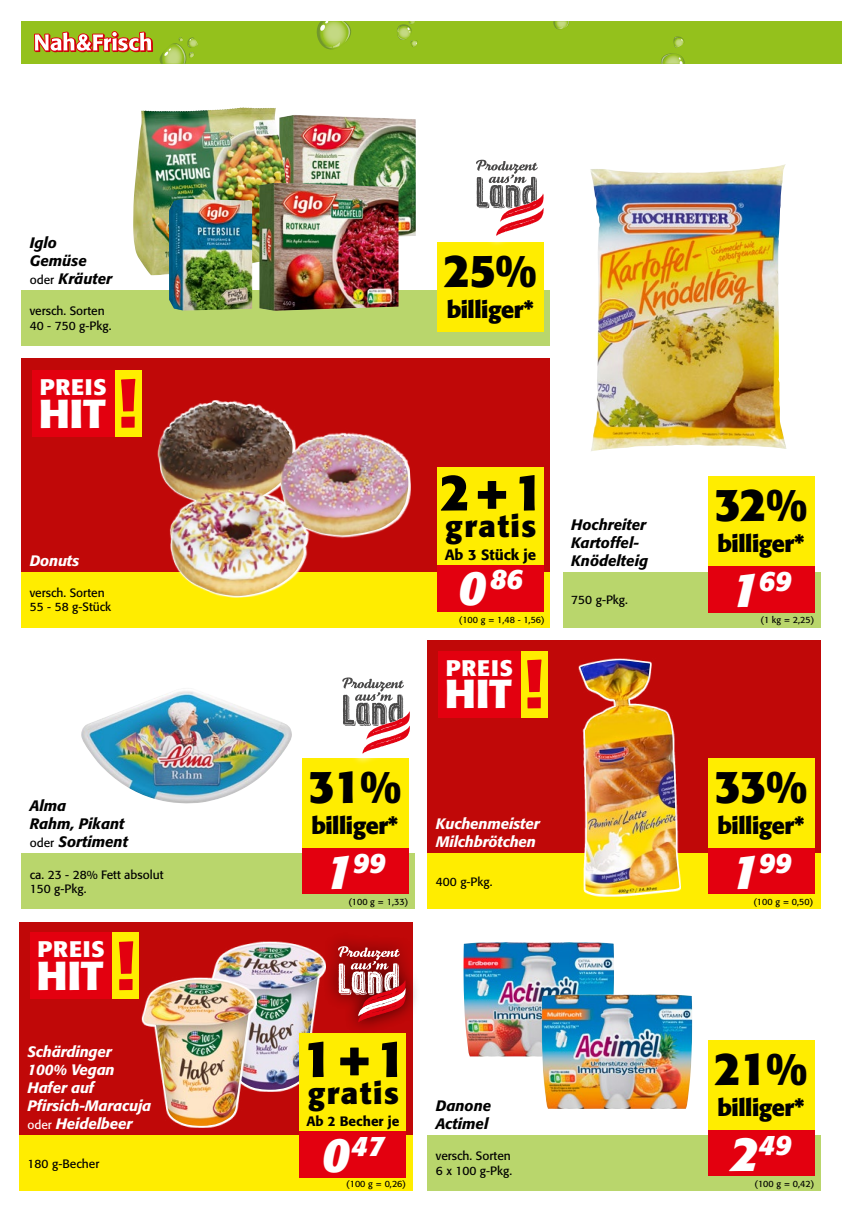
<style>
.page{position:relative;width:842px;height:1212px;background:#fff}
.page>*{position:absolute;margin:0;border:0;box-sizing:border-box;transform-origin:0 0}
.t1{font:700 51px "Formata";color:#000}
.t2{font:700 45.75px "Formata";letter-spacing:-.02em;color:#000}
.t3{font:700 40.05px "Formata";letter-spacing:-.01em;color:#fff;scale:1.04 1}
.t4{font:700 30px "Formata";letter-spacing:.055em;color:#000}
.t5{font:italic 700 28.05px "Formata";color:#fff}
.t6{font:700 23.25px "Formata";letter-spacing:-.02em;color:#000}
.t7{font:700 22.35px "Formata";letter-spacing:.03em;color:#fff;scale:1.04 1}
.t8{font:italic 500 15px/18px "Formata";color:#000}
.t9{font:italic 500 15px/18px "Formata";letter-spacing:-.01em;color:#fff}
.t10{font:500 14.7px "Formata";color:#000}
.t11{font:500 13.5px "Formata";color:#000}
.t12{font:12px/14.4px "Formata";color:#000}
.t13{font:9px "Formata";color:#000}
.s1{font-weight:400;font-style:normal;font-size:12px}
.s2{font-size:48px}
</style>
<div class="page">
<div style="left:21px;top:21px;width:821px;height:43px;background:#94c11c"></div>
<svg style="left:159px;top:37px;width:39px;height:27px"></svg>
<svg style="left:553px;top:21px;width:16px;height:9px"></svg>
<svg style="left:397px;top:21px;width:21px;height:26px"></svg>
<svg style="left:661px;top:36px;width:24px;height:28px"></svg>
<svg style="left:316px;top:21px;width:35px;height:29px"></svg>
<svg style="left:34px;top:32px;width:119px;height:20px"></svg>
<img style="left:279px;top:115px;width:137px;height:125px">
<img style="left:463px;top:942px;width:151px;height:115px">
<img style="left:542px;top:994px;width:150px;height:115px">
<div style="left:21px;top:290px;width:529px;height:55px;background:#b9d66c"></div>
<div style="left:563px;top:572px;width:258px;height:55px;background:#b9d66c"></div>
<div style="left:427px;top:1135px;width:394px;height:56px;background:#b9d66c"></div>
<div style="left:708px;top:566px;width:106px;height:46px;background:#e3000f"></div>
<div style="left:708px;top:476px;width:106px;height:90px;background:#ffed00"></div>
<div style="left:708px;top:1129px;width:106px;height:47px;background:#e3000f"></div>
<div style="left:708px;top:1040px;width:106px;height:89px;background:#ffed00"></div>
<div style="left:21px;top:358px;width:529px;height:269px;background:#c00808"></div>
<div style="left:21px;top:572px;width:529px;height:55px;background:#ffed00"></div>
<div style="left:32px;top:370px;width:83px;height:67px;background:#e3000f"></div>
<div style="left:115px;top:370px;width:26px;height:67px;background:#ffed00"></div>
<svg style="left:121px;top:379px;width:14px;height:49px"></svg>
<div style="left:437px;top:565px;width:107px;height:46px;background:#e3000f"></div>
<div style="left:437px;top:467px;width:107px;height:98px;background:#ffed00"></div>
<img style="left:158px;top:402px;width:251px;height:194px">
<img style="left:133px;top:107px;width:109px;height:168px">
<img style="left:259px;top:183px;width:139px;height:128px">
<div style="left:437px;top:242px;width:107px;height:90px;background:#ffed00"></div>
<div style="left:464px;top:148px;width:92px;height:100px;background:#fff"></div>
<svg style="left:476px;top:160px;width:68px;height:76px"></svg>
<img style="left:590px;top:164px;width:196px;height:287px">
<div style="left:427px;top:640px;width:394px;height:269px;background:#c00808"></div>
<div style="left:427px;top:854px;width:394px;height:55px;background:#ffed00"></div>
<div style="left:438px;top:651px;width:83px;height:66px;background:#e3000f"></div>
<div style="left:521px;top:651px;width:26px;height:66px;background:#ffed00"></div>
<svg style="left:527px;top:659px;width:14px;height:49px"></svg>
<div style="left:708px;top:847px;width:106px;height:47px;background:#e3000f"></div>
<div style="left:708px;top:758px;width:106px;height:89px;background:#ffed00"></div>
<svg style="left:578px;top:658px;width:103px;height:238px"></svg>
<img style="left:580px;top:660px;width:99px;height:235px">
<div style="left:19px;top:922px;width:393px;height:269px;background:#c00808"></div>
<div style="left:19px;top:1135px;width:393px;height:56px;background:#ffed00"></div>
<div style="left:30px;top:932px;width:83px;height:67px;background:#e3000f"></div>
<div style="left:113px;top:932px;width:26px;height:67px;background:#ffed00"></div>
<svg style="left:119px;top:941px;width:14px;height:49px"></svg>
<img style="left:212px;top:943px;width:111px;height:147px">
<div style="left:300px;top:1131px;width:106px;height:47px;background:#e3000f"></div>
<div style="left:300px;top:1033px;width:106px;height:98px;background:#ffed00"></div>
<svg style="left:141px;top:977px;width:116px;height:151px"></svg>
<img style="left:143px;top:979px;width:112px;height:147px">
<img style="left:81px;top:691px;width:211px;height:113px">
<div style="left:21px;top:854px;width:394px;height:55px;background:#b9d66c"></div>
<div style="left:302px;top:847px;width:106px;height:47px;background:#e3000f"></div>
<div style="left:302px;top:758px;width:106px;height:89px;background:#ffed00"></div>
<div style="left:330px;top:665px;width:92px;height:100px;background:#fff"></div>
<svg style="left:342px;top:677px;width:68px;height:77px"></svg>
<img style="left:169px;top:199px;width:83px;height:112px">
<div style="left:323px;top:931px;width:98px;height:104px;background:#000;opacity:.7"></div>
<svg style="left:338px;top:946px;width:68px;height:76px"></svg>
<p class="t8" style="left:30px;top:233px;width:84px">Iglo<br>Gemüse <span class="s1">oder</span> Kräuter</p>
<p class="t12" style="left:30px;top:304px;width:83px">versch. Sorten<br>40 - 750 g-Pkg.</p>
<h3 class="t7" style="left:40px;top:373px;width:66px">PREIS</h3>
<h3 class="t3" style="left:39px;top:388px;width:66px">HIT</h3>
<p class="t9" style="left:30px;top:551px;width:51px">Donuts</p>
<p class="t12" style="left:30px;top:585px;width:83px">versch. Sorten<br>55 - 58 g-Stück</p>
<p class="t8" style="left:30px;top:797px;width:38px">Alma</p>
<p class="t8" style="left:30px;top:815px;width:100px">Rahm, Pikant <span class="s1">oder</span> Sortiment</p>
<p class="t12" style="left:30px;top:867px;width:135px">ca. 23 - 28% Fett absolut<br>150 g-Pkg.</p>
<h3 class="t7" style="left:38px;top:935px;width:66px">PREIS</h3>
<h3 class="t3" style="left:37px;top:951px;width:66px">HIT</h3>
<p class="t9" style="left:28px;top:1043px;width:125px">Schärdinger<br>100% Vegan<br>Hafer auf<br>Pfirsich-Maracuja <span class="s1">oder</span> Heidelbeer</p>
<p class="t12" style="left:28px;top:1156px;width:73px">180 g-Becher</p>
<h2 class="t2" style="left:444px;top:242px;width:95px">25%</h2>
<h3 class="t6" style="left:447px;top:295px;width:89px">billiger*</h3>
<h1 class="t1" style="left:440px;top:460px;width:105px">2+1</h1>
<h3 class="t4" style="left:445px;top:508px;width:93px">gratis</h3>
<p class="t10" style="left:445px;top:545px;width:93px">Ab 3 Stück je</p>
<h3 class="t5" style="left:458px;top:562px;width:66px"><span class="s2">0</span>86</h3>
<p class="t8" style="left:571px;top:515px;width:78px">Hochreiter<br>Kartoffel-<br>Knödelteig</p>
<p class="t12" style="left:571px;top:593px;width:58px">750 g-Pkg.</p>
<h2 class="t2" style="left:714px;top:476px;width:95px">32%</h2>
<h3 class="t6" style="left:717px;top:529px;width:89px">billiger*</h3>
<h3 class="t5" style="left:731px;top:564px;width:62px"><span class="s2">1</span>69</h3>
<p class="t13" style="left:459px;top:615px;width:87px">(100 g = 1,48 - 1,56)</p>
<p class="t13" style="left:760px;top:615px;width:55px">(1 kg = 2,25)</p>
<h3 class="t7" style="left:446px;top:654px;width:66px">PREIS</h3>
<h3 class="t3" style="left:445px;top:669px;width:66px">HIT</h3>
<h2 class="t2" style="left:308px;top:758px;width:95px">31%</h2>
<h2 class="t2" style="left:714px;top:758px;width:95px">33%</h2>
<h3 class="t6" style="left:311px;top:811px;width:89px">billiger*</h3>
<p class="t9" style="left:436px;top:815px;width:105px">Kuchenmeister<br>Milchbrötchen</p>
<h3 class="t6" style="left:717px;top:811px;width:89px">billiger*</h3>
<h3 class="t5" style="left:325px;top:845px;width:62px"><span class="s2">1</span>99</h3>
<p class="t12" style="left:436px;top:874px;width:58px">400 g-Pkg.</p>
<h3 class="t5" style="left:731px;top:845px;width:62px"><span class="s2">1</span>99</h3>
<p class="t13" style="left:348px;top:896px;width:61px">(100 g = 1,33)</p>
<p class="t13" style="left:753px;top:896px;width:61px">(100 g = 0,50)</p>
<h1 class="t1" style="left:303px;top:1027px;width:105px">1+1</h1>
<h3 class="t4" style="left:308px;top:1074px;width:93px">gratis</h3>
<p class="t11" style="left:306px;top:1112px;width:94px">Ab 2 Becher je</p>
<p class="t8" style="left:436px;top:1097px;width:57px">Danone<br>Actimel</p>
<h2 class="t2" style="left:714px;top:1040px;width:95px">21%</h2>
<h3 class="t6" style="left:717px;top:1093px;width:89px">billiger*</h3>
<h3 class="t5" style="left:322px;top:1128px;width:64px"><span class="s2">0</span>47</h3>
<p class="t12" style="left:436px;top:1149px;width:78px">versch. Sorten<br>6 x 100 g-Pkg.</p>
<h3 class="t5" style="left:731px;top:1127px;width:62px"><span class="s2">2</span>49</h3>
<p class="t13" style="left:346px;top:1178px;width:61px">(100 g = 0,26)</p>
<p class="t13" style="left:754px;top:1178px;width:61px">(100 g = 0,42)</p>
</div>
